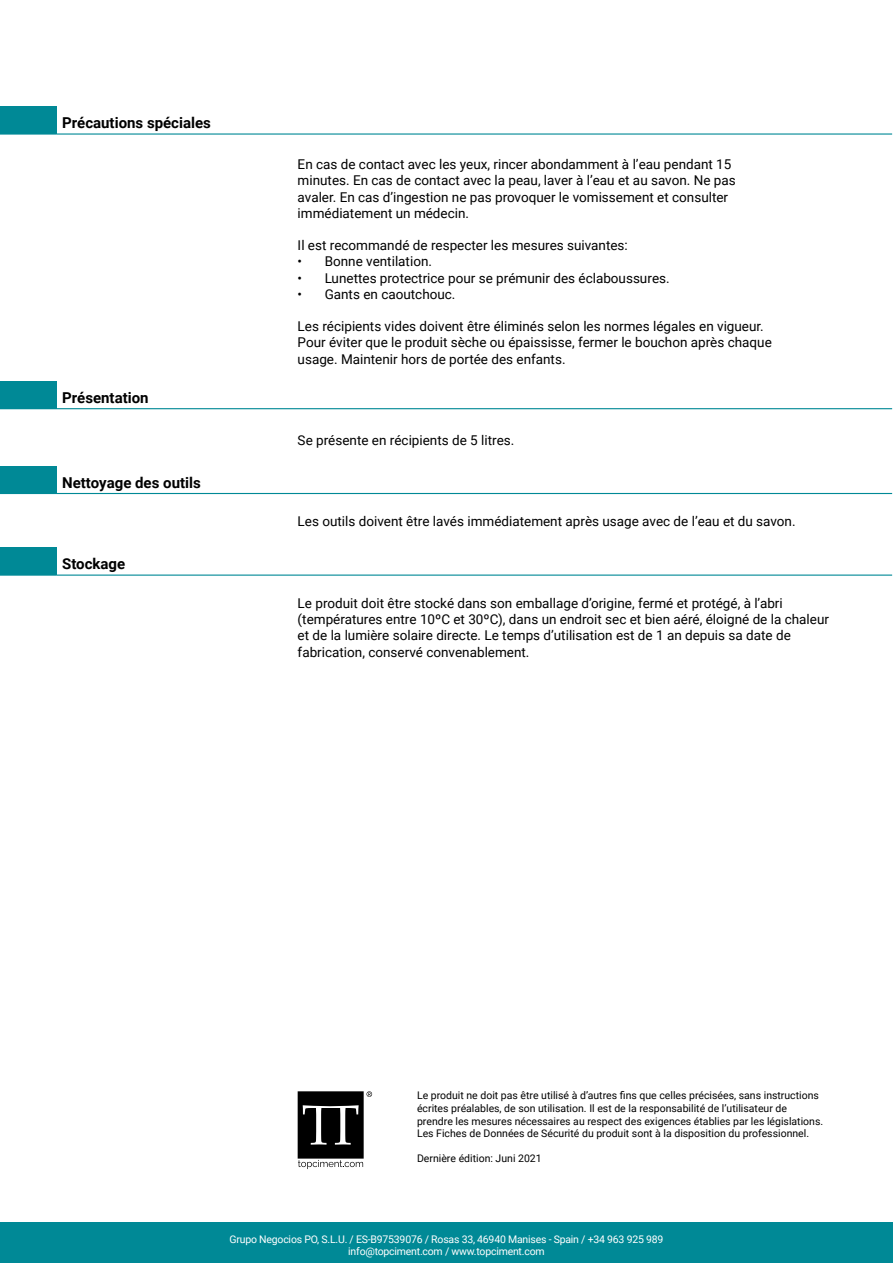
<style>
.page{position:relative;width:893px;height:1263px;background:#fff}
.page>*{position:absolute;margin:0;border:0;box-sizing:border-box;transform-origin:0 0}
.t1{font:700 15px "Roboto";color:#000}
.t2{font:13.5px/16.2px "Roboto";color:#000}
.t3{font:10.5px/12.6px "Roboto";color:#000}
.t4{font:10.5px/12px "Roboto";letter-spacing:-.02em;color:#fff;text-align:center}
</style>
<div class="page">
<div style="left:0;top:1222px;width:893px;height:41px;background:#008996"></div>
<div style="left:0;top:106px;width:56px;height:28px;background:#008996"></div>
<hr style="left:0;top:133px;width:56px;height:2px;background:#008996">
<hr style="left:56px;top:133px;width:836px;height:2px;background:#008996">
<div style="left:0;top:381px;width:56px;height:28px;background:#008996"></div>
<hr style="left:56px;top:408px;width:836px;height:1px;background:#008996">
<div style="left:0;top:466px;width:56px;height:27px;background:#008996"></div>
<hr style="left:0;top:493px;width:56px;height:1px;background:#008996">
<hr style="left:56px;top:493px;width:836px;height:1px;background:#008996">
<div style="left:0;top:547px;width:56px;height:28px;background:#008996"></div>
<hr style="left:0;top:574px;width:56px;height:2px;background:#008996">
<hr style="left:56px;top:574px;width:836px;height:2px;background:#008996">
<svg style="left:298px;top:1091px;width:74px;height:78px"></svg>
<p class="t1" style="left:62px;top:112px;width:150px">Précautions spéciales</p>
<p class="t1" style="left:62px;top:387px;width:88px">Présentation</p>
<p class="t1" style="left:62px;top:472px;width:140px">Nettoyage des outils</p>
<p class="t1" style="left:62px;top:553px;width:65px">Stockage</p>
<p class="t2" style="left:298px;top:156px;width:440px">En cas de contact avec les yeux, rincer abondamment à l’eau pendant 15 minutes. En cas de contact avec la peau, laver à l’eau et au savon. Ne pas avaler. En cas d’ingestion ne pas provoquer le vomissement et consulter immédiatement un médecin.</p>
<p class="t2" style="left:298px;top:237px;width:332px">Il est recommandé de respecter les mesures suivantes:</p>
<p class="t2" style="left:298px;top:253px;width:136px">• Bonne ventilation.</p>
<p class="t2" style="left:298px;top:269px;width:373px">• Lunettes protectrice pour se prémunir des éclaboussures.</p>
<p class="t2" style="left:298px;top:285px;width:159px">• Gants en caoutchouc.</p>
<p class="t2" style="left:298px;top:318px;width:476px">Les récipients vides doivent être éliminés selon les normes légales en vigueur.<br>Pour éviter que le produit sèche ou épaississe, fermer le bouchon après chaque usage. Maintenir hors de portée des enfants.</p>
<p class="t2" style="left:298px;top:431px;width:218px">Se présente en récipients de 5 litres.</p>
<p class="t2" style="left:298px;top:513px;width:499px">Les outils doivent être lavés immédiatement après usage avec de l’eau et du savon.</p>
<p class="t2" style="left:298px;top:595px;width:533px">Le produit doit être stocké dans son emballage d’origine, fermé et protégé, à l’abri (températures entre 10ºC et 30ºC), dans un endroit sec et bien aéré, éloigné de la chaleur et de la lumière solaire directe. Le temps d’utilisation est de 1 an depuis sa date de fabrication, conservé convenablement.</p>
<p class="t3" style="left:417px;top:1089px;width:408px">Le produit ne doit pas être utilisé à d’autres fins que celles précisées, sans instructions écrites préalables, de son utilisation. Il est de la responsabilité de l’utilisateur de prendre les mesures nécessaires au respect des exigences établies par les législations.<br>Les Fiches de Données de Sécurité du produit sont à la disposition du professionnel.</p>
<p class="t3" style="left:417px;top:1152px;width:126px">Dernière édition: Juni 2021</p>
<p class="t4" style="left:230px;top:1233px;width:435px">Grupo Negocios PO, S.L.U. / ES-B97539076 / Rosas 33, 46940 Manises - Spain / +34 963 925 989 info@topciment.com / www.topciment.com</p>
</div>
